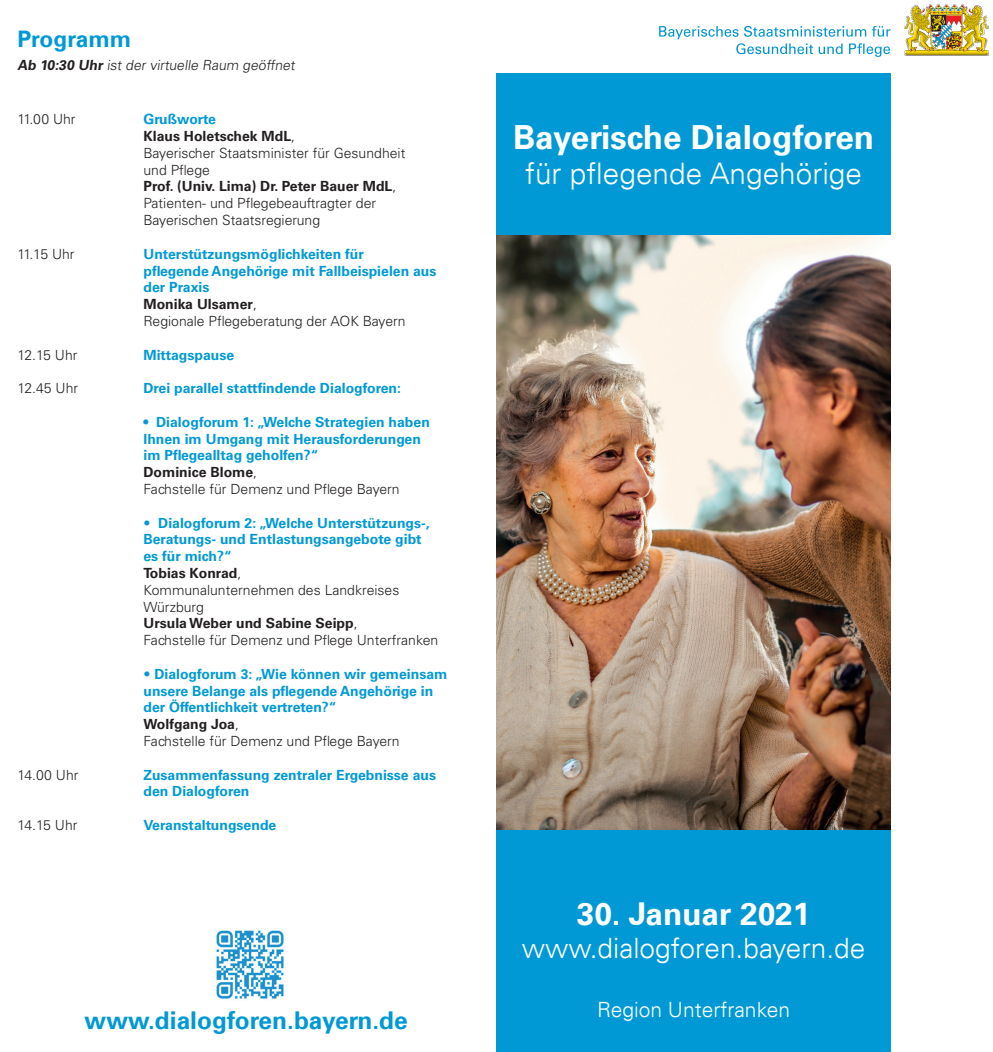
<style>
.page{position:relative;width:993px;height:1052px;background:#fff}
.page>*{position:absolute;margin:0;border:0;box-sizing:border-box;transform-origin:0 0}
.t1{font:700 33.25px "Univers LT";color:#fff}
.t2{font:700 31.5px "Univers LT";color:#fff}
.t3{font:300 29.75px "Univers LT";color:#fff}
.t4{font:300 28px "Univers LT";color:#fff}
.t5{font:700 24.5px "Univers LT";color:#0099d5}
.t6{font:700 22.75px "Univers LT";color:#0099d5}
.t7{font:300 21px "Univers LT";color:#fff}
.t8{font:700 14px/16.8px "Univers LT Std";color:#0099d5}
.t9{font:300 14px/16.8px "Univers LT Std";color:#231f20}
.s1{font-weight:700}
.s2{font-weight:700;color:#0099d5}
.s3{color:#231f20}
.s4{font-weight:300;color:#231f20}
.s5{font-weight:300}
</style>
<div class="page">
<div style="left:496px;top:73px;width:394px;height:979px;background:#0099d5"></div>
<img style="left:496px;top:236px;width:394px;height:593px">
<img style="left:904px;top:5px;width:83px;height:50px">
<svg style="left:659px;top:26px;width:231px;height:31px"></svg>
<img style="left:216px;top:930px;width:68px;height:69px">
<h3 class="t6" style="left:17px;top:26px;width:115px">Programm</h3>
<p class="t9" style="left:17px;top:56px;width:281px"><span class="s1">Ab 10:30 Uhr</span> ist der virtuelle Raum geöffnet</p>
<p class="t9" style="left:17px;top:111px;width:60px">11.00 Uhr</p>
<p class="t9" style="left:143px;top:111px;width:263px"><span class="s2">Grußworte<br></span><span class="s1">Klaus Holetschek MdL</span>,<br>Bayerischer Staatsminister für Gesundheit und Pflege<br><span class="s1">Prof. (Univ. Lima) Dr. Peter Bauer MdL</span>,<br>Patienten- und Pflegebeauftragter der<br>Bayerischen Staatsregierung</p>
<p class="t9" style="left:17px;top:245px;width:59px">11.15 Uhr</p>
<p class="t8" style="left:143px;top:245px;width:294px">Unterstützungsmöglichkeiten für<br>pflegende Angehörige mit Fallbeispielen aus der Praxis<br><span class="s3">Monika Ulsamer</span><span class="s4">,<br>Regionale Pflegeberatung der AOK Bayern</span></p>
<p class="t9" style="left:17px;top:346px;width:62px">12.15 Uhr</p>
<p class="t8" style="left:143px;top:346px;width:92px">Mittagspause</p>
<p class="t9" style="left:17px;top:380px;width:62px">12.45 Uhr</p>
<p class="t8" style="left:143px;top:380px;width:259px">Drei parallel stattfindende Dialogforen:</p>
<p class="t8" style="left:143px;top:413px;width:288px">• Dialogforum 1: „Welche Strategien haben Ihnen im Umgang mit Herausforderungen im Pflegealltag geholfen?“<br><span class="s3">Dominice Blome</span><span class="s4">,<br>Fachstelle für Demenz und Pflege Bayern</span></p>
<p class="t8" style="left:143px;top:514px;width:296px"><span class="s5">•</span> Dialogforum 2: „Welche Unterstützungs-,<br>Beratungs- und Entlastungsangebote gibt es für mich?“<br><span class="s3">Tobias Konrad</span><span class="s4">,<br>Kommunalunternehmen des Landkreises<br>Würzburg<br></span><span class="s3">Ursula Weber und Sabine Seipp</span><span class="s4">,<br>Fachstelle für Demenz und Pflege Unterfranken</span></p>
<p class="t8" style="left:143px;top:665px;width:305px"><span class="s5">•</span> Dialogforum 3: „Wie können wir gemeinsam unsere Belange als pflegende Angehörige in der Öffentlichkeit vertreten?“<br><span class="s3">Wolfgang Joa</span><span class="s4">,<br>Fachstelle für Demenz und Pflege Bayern</span></p>
<p class="t9" style="left:17px;top:766px;width:63px">14.00 Uhr</p>
<p class="t8" style="left:143px;top:766px;width:294px">Zusammenfassung zentraler Ergebnisse aus den Dialogforen</p>
<p class="t9" style="left:17px;top:816px;width:62px">14.15 Uhr</p>
<p class="t8" style="left:143px;top:817px;width:134px">Veranstaltungsende</p>
<h3 class="t5" style="left:85px;top:1006px;width:324px">www.dialogforen.bayern.de</h3>
<h1 class="t1" style="left:513px;top:118px;width:362px">Bayerische Dialogforen</h1>
<h3 class="t3" style="left:525px;top:156px;width:338px">für pflegende Angehörige</h3>
<h2 class="t2" style="left:576px;top:895px;width:235px">30. Januar 2021</h2>
<h3 class="t4" style="left:521px;top:931px;width:345px">www.dialogforen.bayern.de</h3>
<h3 class="t7" style="left:597px;top:997px;width:194px">Region Unterfranken</h3>
</div>
